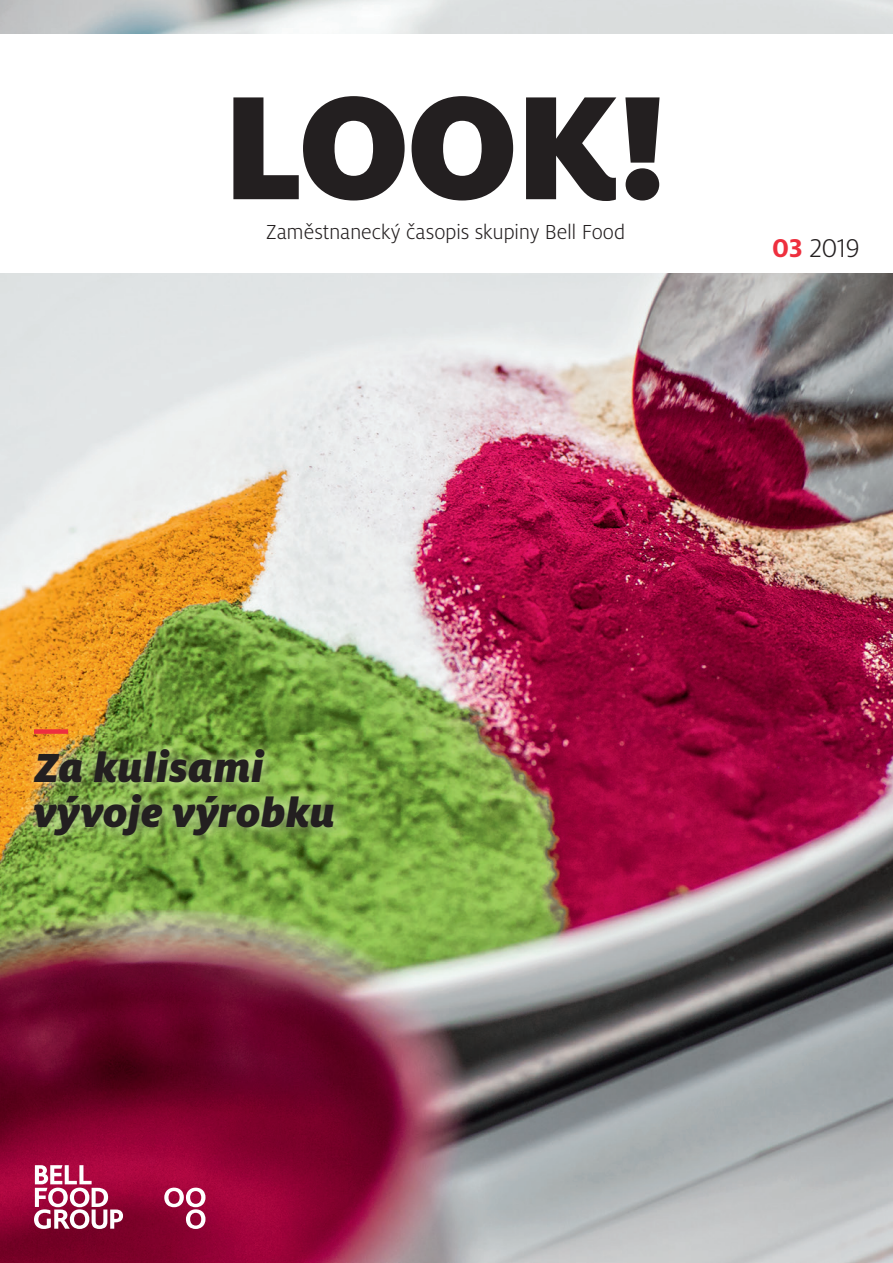
<style>
.page{position:relative;width:893px;height:1263px;background:#fff}
.page>*{position:absolute;margin:0;border:0;box-sizing:border-box;transform-origin:0 0}
.t1{font:italic 900 45px/45px "Milo Pro";letter-spacing:.005em;color:#231f20}
.t2{font:300 28.5px "Milo Pro";color:#231f20}
.t3{font:300 22.5px "Milo Pro";letter-spacing:-.01em;color:#231f20}
.s1{font-weight:700;color:#ee2f3e}
</style>
<div class="page">
<img style="left:0;top:0;width:893px;height:1263px">
<svg style="left:164px;top:1187px;width:41px;height:42px"></svg>
<svg style="left:34px;top:1165px;width:89px;height:64px"></svg>
<div style="left:0;top:34px;width:893px;height:238px;background:#fff"></div>
<svg style="left:233px;top:96px;width:427px;height:105px"></svg>
<div style="left:34px;top:729px;width:34px;height:5px;background:#ee2f3e"></div>
<img style="left:21px;top:735px;width:326px;height:114px">
<p class="t3" style="left:266px;top:220px;width:361px">Zaměstnanecký časopis skupiny Bell Food</p>
<p class="t2" style="left:772px;top:232px;width:89px"><span class="s1">03</span> 2019</p>
<h1 class="t1" style="left:34px;top:745px;width:303px">Za kulisami vývoje výrobku</h1>
</div>
